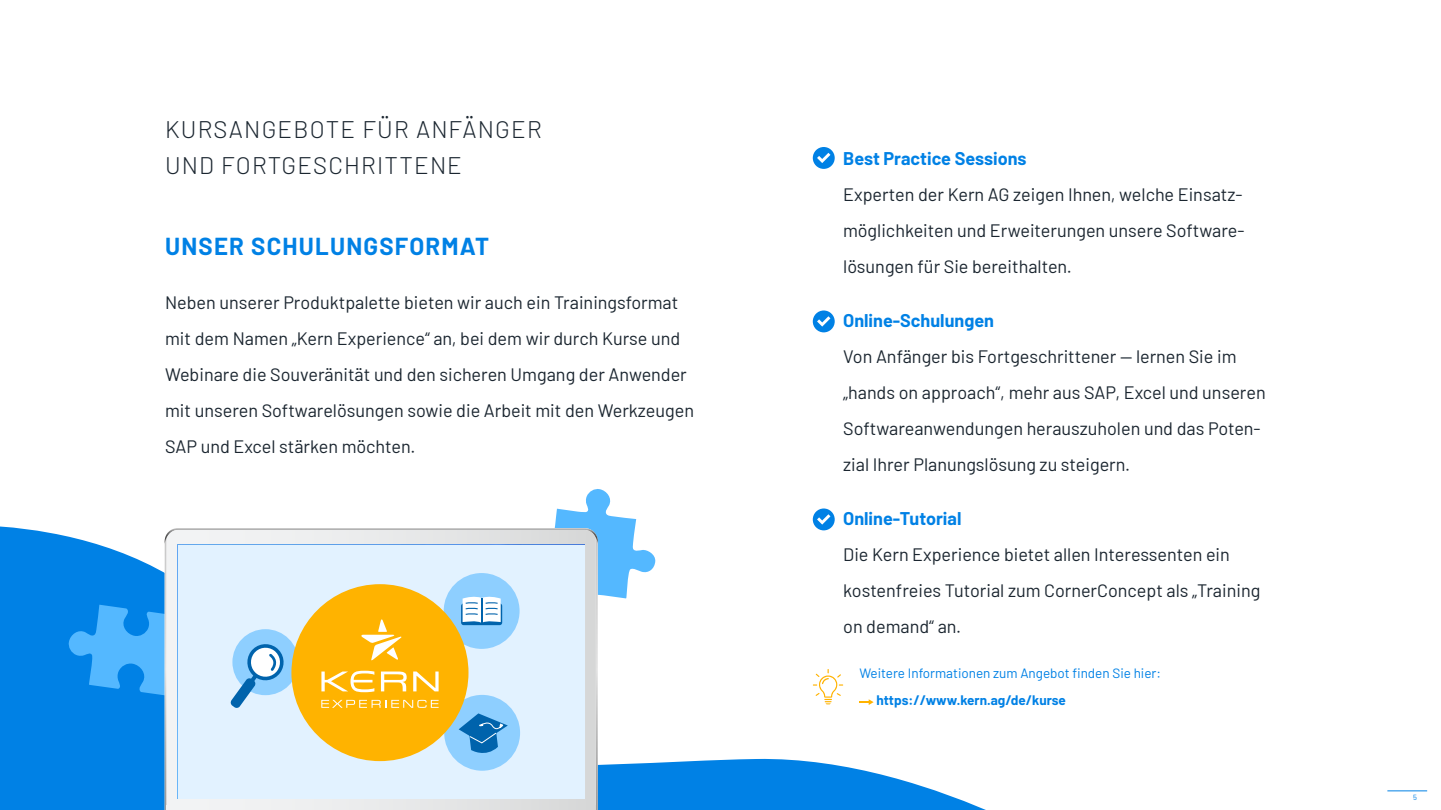
<style>
.page{position:relative;width:1441px;height:810px;background:#fff}
.page>*{position:absolute;margin:0;border:0;box-sizing:border-box;transform-origin:0 0}
.t1{font:300 24px/36px "Barlow";letter-spacing:.05em;color:#1b2630}
.t2{font:700 24px "Barlow";letter-spacing:.05em;color:#0081e5}
.t3{font:18px/36px "Barlow";color:#1b2630}
.t4{font:700 18px "Barlow";color:#0081e5}
.t5{font:13.5px "Barlow";color:#0081e5}
.t6{font:700 13.5px "Barlow";color:#0081e5}
.t7{font:7.5px "Barlow";color:#0081e5}
</style>
<div class="page">
<svg style="left:0;top:508px;width:986px;height:302px"></svg>
<svg style="left:112px;top:758px;width:534px;height:52px;background:#1589e4"></svg>
<svg style="left:166px;top:805px;width:429px;height:5px"></svg>
<svg style="left:166px;top:758px;width:429px;height:47px"></svg>
<div style="left:178px;top:545px;width:406px;height:253px;background:#e2f2ff"></div>
<div style="left:444px;top:695px;width:76px;height:76px;background:#8ecfff;border-radius:50%"></div>
<svg style="left:68px;top:489px;width:587px;height:269px"></svg>
<hr style="left:1387px;top:790px;width:39px;height:1px;background:#0081e5">
<svg style="left:859px;top:699px;width:14px;height:6px"></svg>
<svg style="left:812px;top:147px;width:22px;height:22px"></svg>
<svg style="left:812px;top:311px;width:22px;height:21px"></svg>
<svg style="left:812px;top:509px;width:22px;height:21px"></svg>
<svg style="left:812px;top:669px;width:31px;height:35px"></svg>
<h1 class="t1" style="left:165px;top:110px;width:378px">KURSANGEBOTE FÜR ANFÄNGER<br>UND FORTGESCHRITTENE</h1>
<h1 class="t2" style="left:165px;top:229px;width:325px">UNSER SCHULUNGSFORMAT</h1>
<p class="t3" style="left:165px;top:283px;width:530px">Neben unserer Produktpalette bieten wir auch ein Trainingsformat mit dem Namen „Kern Experience“ an, bei dem wir durch Kurse und Webinare die Souveränität und den sicheren Umgang der Anwender mit unseren Softwarelösungen sowie die Arbeit mit den Werkzeugen SAP und Excel stärken möchten.</p>
<p class="t4" style="left:843px;top:145px;width:185px">Best Practice Sessions</p>
<p class="t3" style="left:843px;top:175px;width:401px;text-align:justify">Experten der Kern AG zeigen Ihnen, welche Einsatz&shy;möglichkeiten und Erweiterungen unsere Software&shy;lösungen für Sie bereithalten.</p>
<p class="t4" style="left:843px;top:307px;width:152px">Online-Schulungen</p>
<p class="t3" style="left:843px;top:337px;width:424px">Von Anfänger bis Fortgeschrittener — lernen Sie im „hands on approach“, mehr aus SAP, Excel und unseren Softwareanwendungen herauszuholen und das Poten&shy;zial Ihrer Planungslösung zu steigern.</p>
<p class="t4" style="left:843px;top:505px;width:120px">Online-Tutorial</p>
<p class="t3" style="left:843px;top:535px;width:418px">Die Kern Experience bietet allen Interessenten ein kostenfreies Tutorial zum CornerConcept als „Training on demand“ an.</p>
<p class="t5" style="left:859px;top:663px;width:303px">Weitere Informationen zum Angebot finden Sie hier:</p>
<p class="t6" style="left:876px;top:690px;width:191px">https://www.kern.ag/de/kurse</p>
<p class="t7" style="left:1412px;top:792px;width:5px">5</p>
</div>
